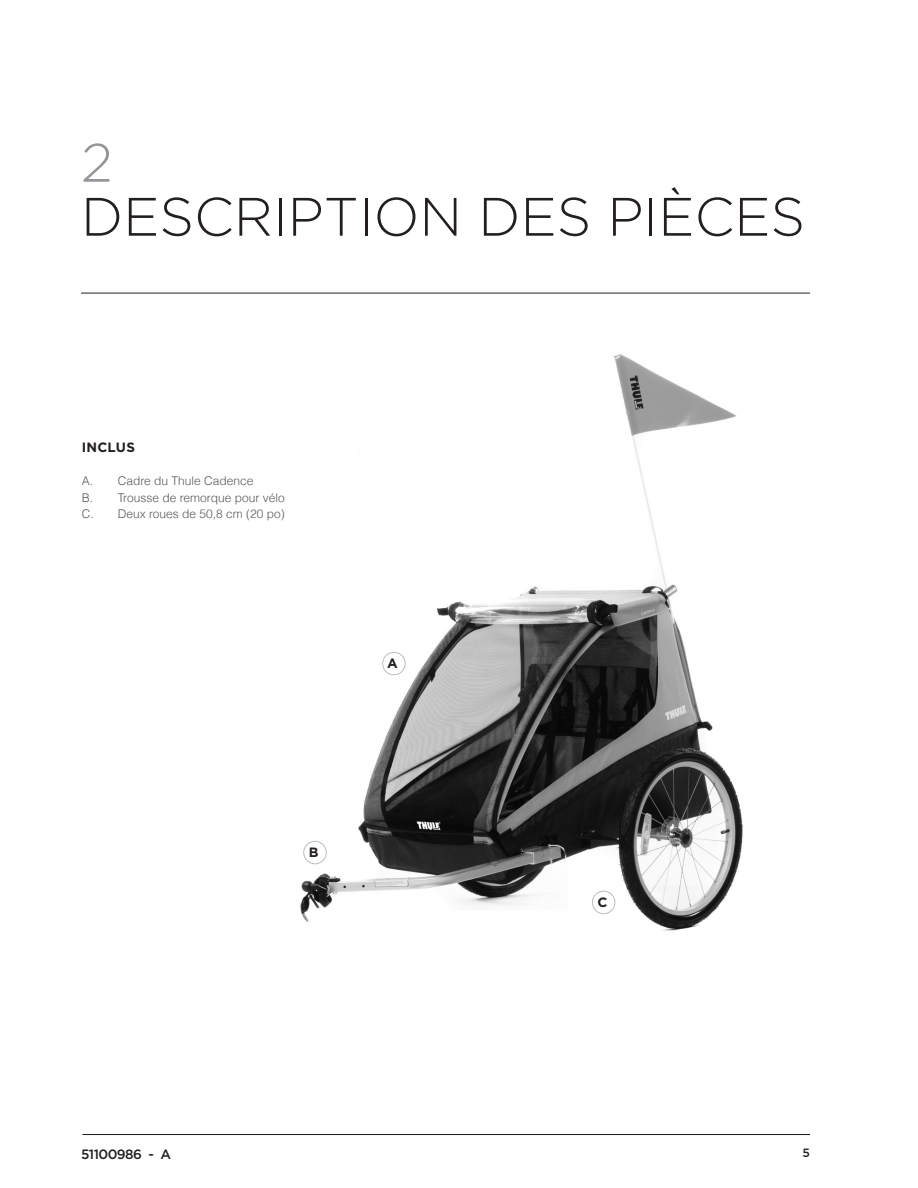
<style>
.page{position:relative;width:918px;height:1188px;background:#fff}
.page>*{position:absolute;margin:0;border:0;box-sizing:border-box;transform-origin:0 0}
.t1{font:300 54px "Gotham";color:#231f20}
.t2{font:300 54px "Gotham";color:#939598}
.t3{font:500 13.5px "Thule";letter-spacing:-.04em;color:#231f20}
.t4{font:700 13.5px "Gotham";color:#231f20}
.t5{font:300 12px/16.5px "Helvetica";color:#57585a}
.t6{font:500 12px "Thule";color:#231f20}
</style>
<div class="page">
<hr style="left:82px;top:1134px;width:728px;height:1px;background:#231f20">
<hr style="left:81px;top:293px;width:729px;height:1px;background:#231f20">
<img style="left:300px;top:354px;width:443px;height:577px">
<div style="left:383px;top:652px;width:22px;height:23px;background:#fff;border-radius:50%"></div>
<div style="left:382px;top:652px;width:23px;height:23px;border:1px solid #bcbdc0;border-radius:50%"></div>
<div style="left:304px;top:841px;width:22px;height:23px;background:#fff;border-radius:50%"></div>
<div style="left:304px;top:841px;width:22px;height:23px;border:1px solid #bcbdc0;border-radius:50%"></div>
<div style="left:592px;top:891px;width:23px;height:23px;background:#fff;border-radius:50%"></div>
<div style="left:592px;top:891px;width:23px;height:23px;border:1px solid #bcbdc0;border-radius:50%"></div>
<h1 class="t2" style="left:81px;top:133px;width:33px">2</h1>
<h1 class="t1" style="left:81px;top:187px;width:726px">DESCRIPTION DES PIÈCES</h1>
<p class="t4" style="left:82px;top:440px;width:16px">INCLUS</p>
<p class="t5" style="left:82px;top:473px;width:205px">A. Cadre du Thule Cadence<br>B. Trousse de remorque pour vélo<br>C. Deux roues de 50,8 cm (20 po)</p>
<p class="t4" style="left:387px;top:656px;width:12px">A</p>
<p class="t4" style="left:309px;top:845px;width:11px">B</p>
<p class="t4" style="left:597px;top:895px;width:10px">C</p>
<p class="t3" style="left:81px;top:1145px;width:92px">51100986 - A</p>
<p class="t6" style="left:803px;top:1145px;width:9px">5</p>
</div>
